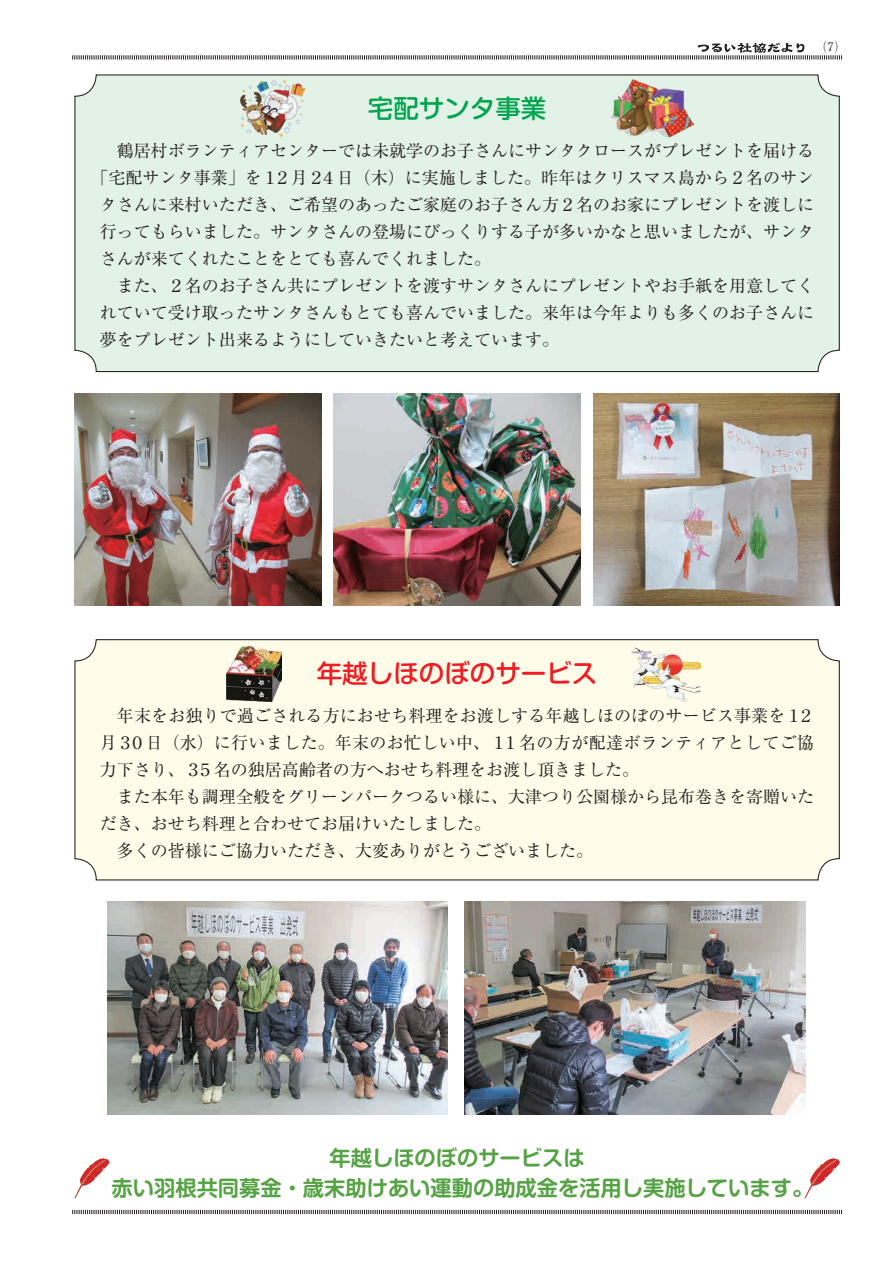
<style>
.page{position:relative;width:893px;height:1263px;background:#fff}
.page>*{position:absolute;margin:0;border:0;box-sizing:border-box;transform-origin:0 0}
.t1{font:500 25.5px "Shin M Go Pro";color:#ee1d23}
.t2{font:500 25.5px "Shin M Go Pro";color:#00a54f}
.t3{font:700 21.3px/29.7px "Shin M Go Pro De";color:#56a345;text-align:center}
.t4{font:16.95px/27px "Ryumin Pro";color:#231f20}
.t5{font:300 13.8px "Ryumin Pro";color:#231f20}
</style>
<div class="page">
<svg style="left:72px;top:1209px;width:770px;height:6px"></svg>
<svg style="left:72px;top:43px;width:770px;height:17px"></svg>
<img style="left:334px;top:393px;width:246px;height:213px">
<img style="left:74px;top:393px;width:247px;height:213px">
<img style="left:593px;top:393px;width:247px;height:213px">
<img style="left:465px;top:902px;width:340px;height:212px">
<img style="left:108px;top:902px;width:340px;height:212px">
<div style="left:75px;top:75px;width:764px;height:297px;background:#e3f2e7;border-radius:21px"></div>
<div style="left:75px;top:640px;width:764px;height:240px;background:#fffde9;border-radius:21px"></div>
<div style="left:74px;top:639px;width:766px;height:241px;border:1px solid #231f20;border-radius:21px"></div>
<img style="left:74px;top:1158px;width:36px;height:40px">
<img style="left:804px;top:1158px;width:36px;height:40px">
<img style="left:241px;top:80px;width:64px;height:57px">
<img style="left:610px;top:80px;width:83px;height:57px">
<img style="left:226px;top:646px;width:56px;height:56px">
<img style="left:631px;top:647px;width:69px;height:55px">
<p class="t5" style="left:824px;top:36px;width:15px">⑺</p>
<h1 class="t2" style="left:368px;top:88px;width:180px">宅配サンタ事業</h1>
<p class="t4" style="left:100px;top:136px;width:716px">　鶴居村ボランティアセンターでは未就学のお子さんにサンタクロースがプレゼントを届ける</p>
<p class="t4" style="left:91px;top:163px;width:724px">「宅配サンタ事業」を１２月２４日（木）に実施しました。昨年はクリスマス島から２名のサン</p>
<p class="t4" style="left:100px;top:190px;width:716px">タさんに来村いただき、ご希望のあったご家庭のお子さん方２名のお家にプレゼントを渡しに</p>
<p class="t4" style="left:100px;top:217px;width:716px">行ってもらいました。サンタさんの登場にびっくりする子が多いかなと思いましたが、サンタ</p>
<p class="t4" style="left:100px;top:244px;width:393px">さんが来てくれたことをとても喜んでくれました。</p>
<p class="t4" style="left:100px;top:271px;width:716px">　また、２名のお子さん共にプレゼントを渡すサンタさんにプレゼントやお手紙を用意してく</p>
<p class="t4" style="left:100px;top:298px;width:716px">れていて受け取ったサンタさんもとても喜んでいました。来年は今年よりも多くのお子さんに</p>
<p class="t4" style="left:100px;top:325px;width:461px">夢をプレゼント出来るようにしていきたいと考えています。</p>
<h1 class="t1" style="left:317px;top:652px;width:282px">年越しほのぼのサービス</h1>
<p class="t4" style="left:100px;top:701px;width:716px">　年末をお独りで過ごされる方におせち料理をお渡しする年越しほのぼのサービス事業を１２月３０日（水）に行いました。年末のお忙しい中、１１名の方が配達ボランティアとしてご協力下さり、３５名の独居高齢者の方へおせち料理をお渡し頂きました。<br>　また本年も調理全般をグリーンパークつるい様に、大津つり公園様から昆布巻きを寄贈いただき、おせち料理と合わせてお届けいたしました。<br>　多くの皆様にご協力いただき、大変ありがとうございました。</p>
<p class="t3" style="left:112px;top:1141px;width:703px">年越しほのぼのサービスは<br>赤い羽根共同募金・歳末助けあい運動の助成金を活用し実施しています。</p>
</div>
